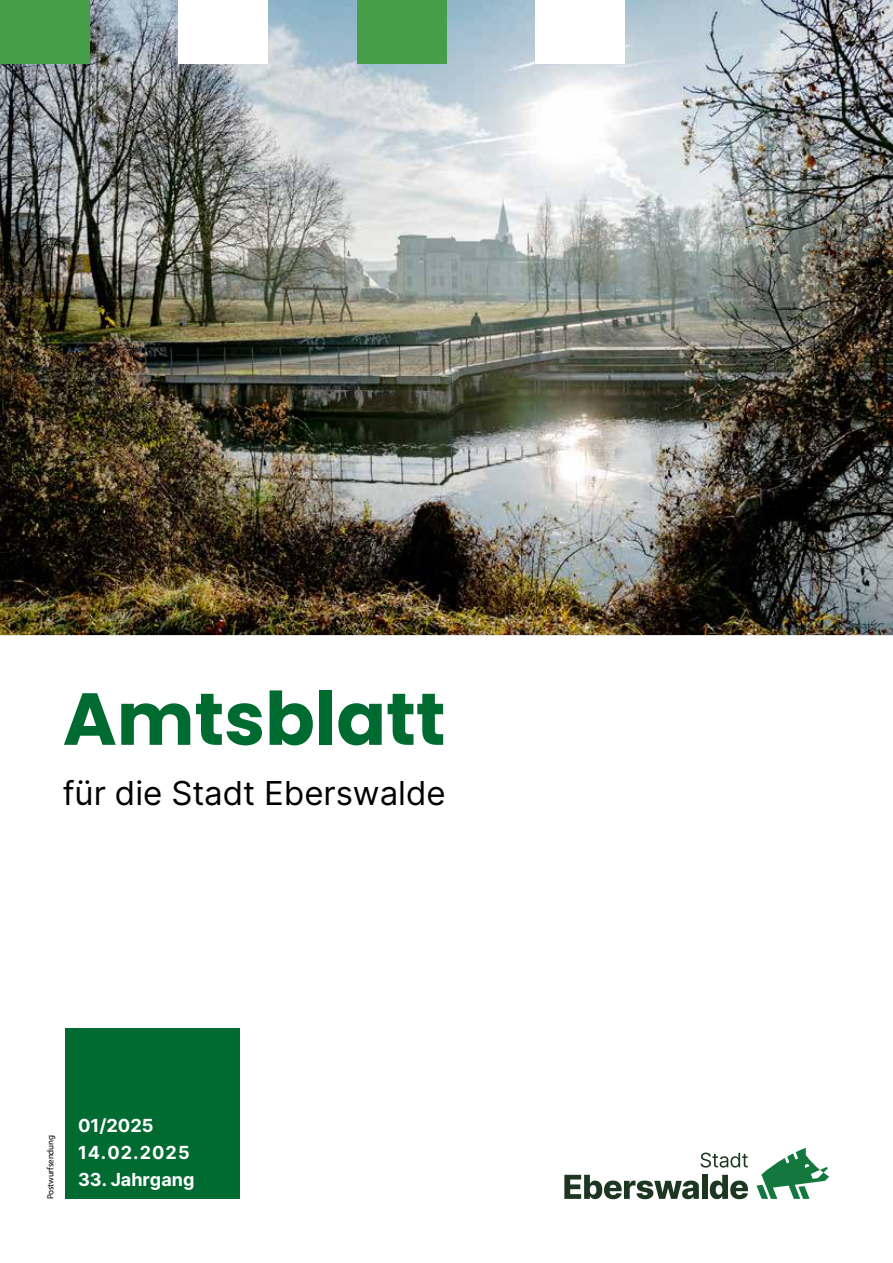
<style>
.page{position:relative;width:893px;height:1263px;background:#fff}
.page>*{position:absolute;margin:0;border:0;box-sizing:border-box;transform-origin:0 0}
.t1{font:700 73.5px "Poppins";color:#006b31}
.t2{font:33px "Inter";color:#000}
.t3{font:18px/27px "Inter";letter-spacing:.06em;color:#fff}
.t4{font:18px "Inter";color:#fff}
.t5{font:9px "Myriad Pro";letter-spacing:-.02em;color:#000}
</style>
<div class="page">
<img style="left:0;top:0;width:893px;height:635px">
<div style="left:536px;top:0;width:89px;height:64px;background:#fff"></div>
<div style="left:179px;top:0;width:89px;height:64px;background:#fff"></div>
<div style="left:0;top:0;width:89px;height:64px;background:#469e49"></div>
<div style="left:357px;top:0;width:89px;height:64px;background:#469e49"></div>
<div style="left:65px;top:1028px;width:175px;height:171px;background:#006b31"></div>
<svg style="left:564px;top:1175px;width:135px;height:24px"></svg>
<div style="left:702px;top:1175px;width:5px;height:24px;background:#1c3621"></div>
<svg style="left:710px;top:1175px;width:38px;height:24px"></svg>
<svg style="left:700px;top:1152px;width:48px;height:15px"></svg>
<svg style="left:756px;top:1148px;width:73px;height:51px"></svg>
<h1 class="t1" style="left:63px;top:676px;width:384px">Amtsblatt</h1>
<p class="t2" style="left:63px;top:769px;width:384px">für die Stadt Eberswalde</p>
<p class="t5" style="left:45px;top:1199px;width:66px;rotate:-90deg">Postwurfsendung</p>
<p class="t3" style="left:78px;top:1111px;width:113px">01/2025<br>14.02.2025</p>
<p class="t4" style="left:78px;top:1166px;width:118px">33. Jahrgang</p>
</div>
